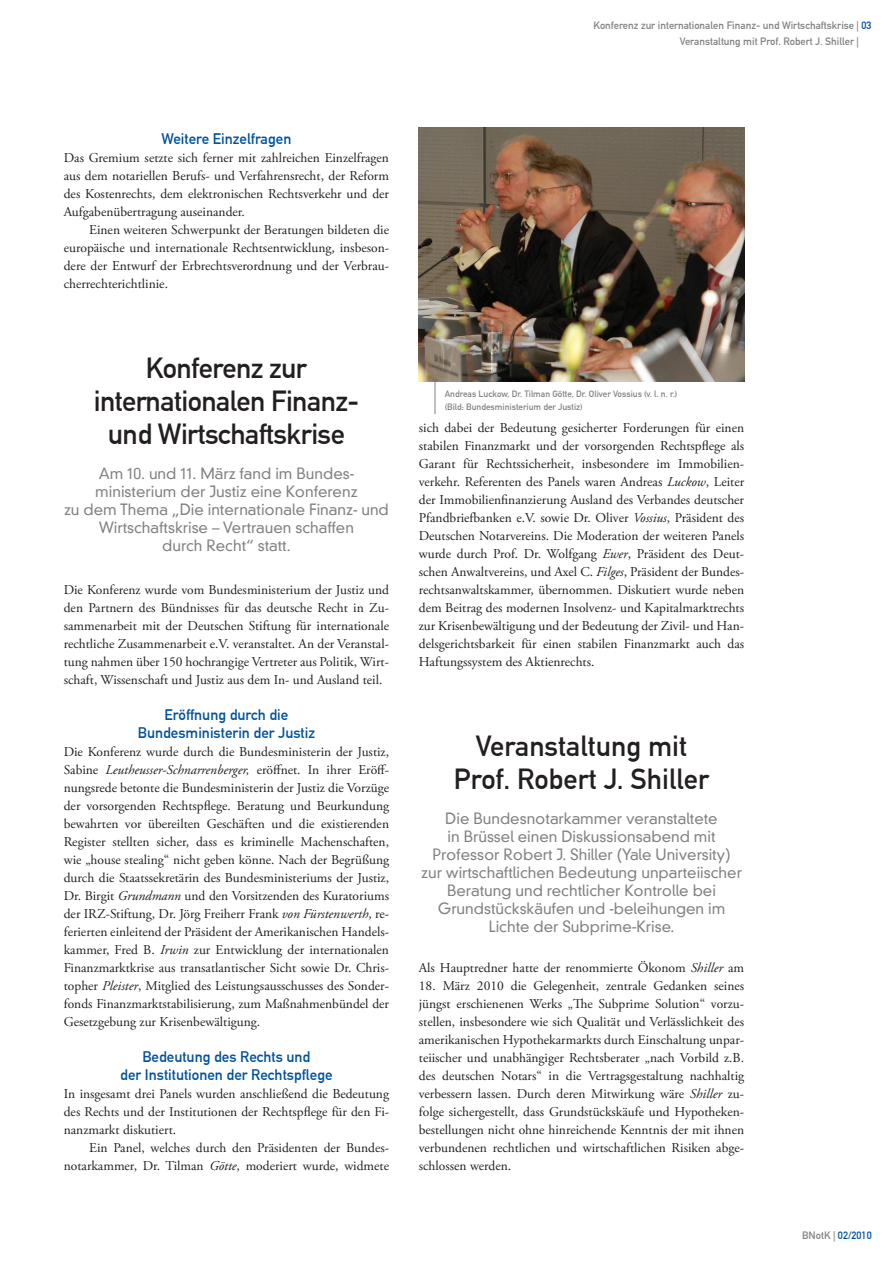
<style>
.page{position:relative;width:893px;height:1263px;background:#fff}
.page>*{position:absolute;margin:0;border:0;box-sizing:border-box;transform-origin:0 0}
.t1{font:28.5px/33px "DIN Mittelschrift LT";letter-spacing:-.02em;color:#231f20;text-align:center}
.t2{font:28.5px/33px "DIN Mittelschrift LT";color:#231f20;text-align:center}
.t3{font:300 15px/18px "DIN Neuzeit Grotesk LT";color:#808285;text-align:center}
.t4{font:15px/18px "DIN Mittelschrift LT";color:#01529a;text-align:center}
.t5{font:13.5px/18px "Adobe Garamond Pro";color:#231f20;text-align:justify}
.t6{font:10.5px/16.5px "DIN Mittelschrift LT";color:#808285}
.t7{font:10.5px "DIN Mittelschrift LT";color:#01529a}
.t8{font:9px/13.5px "DIN Mittelschrift LT";color:#808285}
.s1{color:#01529a}
.s2{font-style:italic}
.s3{color:#808285}
</style>
<div class="page">
<hr style="left:435px;top:381px;width:1px;height:33px;background:#808285">
<img style="left:419px;top:128px;width:325px;height:253px">
<p class="t6" style="left:680px;top:17px;width:193px;text-indent:-86px">Konferenz zur internationalen Finanz- und Wirtschaftskrise | <span class="s1">03<br></span>Veranstaltung mit Prof. Robert J. Shiller |</p>
<p class="t4" style="left:161px;top:130px;width:132px">Weitere Einzelfragen</p>
<p class="t5" style="left:64px;top:149px;width:327px">Das Gremium setzte sich ferner mit zahlreichen Einzelfragen aus dem notariellen Berufs- und Verfahrensrecht, der Reform des Kostenrechts, dem elektronischen Rechtsverkehr und der Aufgabenübertragung auseinander.</p>
<p class="t5" style="left:64px;top:221px;width:327px;text-indent:26px">Einen weiteren Schwerpunkt der Beratungen bildeten die europäische und internationale Rechtsentwicklung, insbeson&shy;dere der Entwurf der Erbrechtsverordnung und der Verbrau&shy;cherrechterichtlinie.</p>
<h1 class="t1" style="left:94px;top:352px;width:267px">Konferenz zur internationalen Finanz&shy;und Wirtschaftskrise</h1>
<p class="t3" style="left:64px;top:465px;width:326px">Am 10. und 11. März fand im Bundes&shy;ministerium der Justiz eine Konferenz<br>zu dem Thema „Die internationale Finanz- und Wirtschaftskrise – Vertrauen schaffen<br>durch Recht“ statt.</p>
<p class="t5" style="left:64px;top:581px;width:327px">Die Konferenz wurde vom Bundesministerium der Justiz und den Partnern des Bündnisses für das deutsche Recht in Zu&shy;sammenarbeit mit der Deutschen Stiftung für internationale rechtliche Zusammenarbeit e.V. veranstaltet. An der Veranstal&shy;tung nahmen über 150 hochrangige Vertreter aus Politik, Wirt&shy;schaft, Wissenschaft und Justiz aus dem In- und Ausland teil.</p>
<p class="t4" style="left:138px;top:706px;width:179px">Eröffnung durch die<br>Bundesministerin der Justiz</p>
<p class="t5" style="left:64px;top:743px;width:327px">Die Konferenz wurde durch die Bundesministerin der Justiz, Sabine <span class="s2">Leutheusser-Schnarrenberger,</span> eröffnet. In ihrer Eröff&shy;nungsrede betonte die Bundesministerin der Justiz die Vorzüge der vorsorgenden Rechtspflege. Beratung und Beurkundung bewahrten vor übereilten Geschäften und die existierenden Register stellten sicher, dass es kriminelle Machenschaften, wie „house stealing“ nicht geben könne. Nach der Begrüßung durch die Staatssekretärin des Bundesministeriums der Justiz, Dr. Birgit <span class="s2">Grundmann</span> und den Vorsitzenden des Kuratoriums der IRZ-Stiftung, Dr. Jörg Freiherr Frank <span class="s2">von Fürstenwerth</span>, re&shy;ferierten einleitend der Präsident der Amerikanischen Handels&shy;kammer, Fred B. <span class="s2">Irwin</span> zur Entwicklung der internationalen Finanzmarktkrise aus transatlantischer Sicht sowie Dr. Chris&shy;topher <span class="s2">Pleister</span>, Mitglied des Leistungsausschusses des Sonder&shy;fonds Finanzmarktstabilisierung, zum Maßnahmenbündel der Gesetzgebung zur Krisenbewältigung.</p>
<p class="t4" style="left:120px;top:1048px;width:214px">Bedeutung des Rechts und<br>der Institutionen der Rechtspflege</p>
<p class="t5" style="left:64px;top:1085px;width:327px">In insgesamt drei Panels wurden anschließend die Bedeutung des Rechts und der Institutionen der Rechtspflege für den Fi&shy;nanzmarkt diskutiert.</p>
<p class="t5" style="left:64px;top:1139px;width:327px;text-align:right">Ein Panel, welches durch den Präsidenten der Bundes&shy;notarkammer, Dr. Tilman <span class="s2">Götte</span>, moderiert wurde, widmete</p>
<p class="t8" style="left:445px;top:387px;width:234px">Andreas Luckow, Dr. Tilman Götte, Dr. Oliver Vossius (v. l. n. r.) (Bild: Bundesministerium der Justiz)</p>
<p class="t5" style="left:419px;top:419px;width:327px">sich dabei der Bedeutung gesicherter Forderungen für einen stabilen Finanzmarkt und der vorsorgenden Rechtspflege als Garant für Rechtssicherheit, insbesondere im Immobilien&shy;verkehr. Referenten des Panels waren Andreas <span class="s2">Luckow</span>, Leiter der Immobilienfinanzierung Ausland des Verbandes deutscher Pfandbriefbanken e.V. sowie Dr. Oliver <span class="s2">Vossius</span>, Präsident des Deutschen Notarvereins. Die Moderation der weiteren Panels wurde durch Prof. Dr. Wolfgang <span class="s2">Ewer</span>, Präsident des Deut&shy;schen Anwaltvereins, und Axel C. <span class="s2">Filges</span>, Präsident der Bundes&shy;rechtsanwaltskammer, übernommen. Diskutiert wurde neben dem Beitrag des modernen Insolvenz- und Kapitalmarktrechts zur Krisenbewältigung und der Bedeutung der Zivil- und Han&shy;delsgerichtsbarkeit für einen stabilen Finanzmarkt auch das Haftungssystem des Aktienrechts.</p>
<h1 class="t2" style="left:454px;top:730px;width:257px">Veranstaltung mit<br>Prof. Robert J. Shiller</h1>
<p class="t3" style="left:421px;top:810px;width:322px">Die Bundesnotarkammer veranstaltete<br>in Brüssel einen Diskussionsabend mit Professor Robert J. Shiller (Yale University) zur wirtschaftlichen Bedeutung unparteiischer Beratung und rechtlicher Kontrolle bei Grundstückskäufen und -beleihungen im Lichte der Subprime-Krise.</p>
<p class="t5" style="left:419px;top:959px;width:327px">Als Hauptredner hatte der renommierte Ökonom <span class="s2">Shiller</span> am</p>
<p class="t5" style="left:419px;top:977px;width:327px">18. März 2010 die Gelegenheit, zentrale Gedanken seines jüngst erschienenen Werks „The Subprime Solution“ vorzu&shy;stellen, insbesondere wie sich Qualität und Verlässlichkeit des amerikanischen Hypothekarmarkts durch Einschaltung unpar&shy;teiischer und unabhängiger Rechtsberater „nach Vorbild z.B. des deutschen Notars“ in die Vertragsgestaltung nachhaltig verbessern lassen. Durch deren Mitwirkung wäre <span class="s2">Shiller</span> zu&shy;folge sichergestellt, dass Grundstückskäufe und Hypotheken&shy;bestellungen nicht ohne hinreichende Kenntnis der mit ihnen verbundenen rechtlichen und wirtschaftlichen Risiken abge&shy;schlossen werden.</p>
<p class="t7" style="left:802px;top:1229px;width:71px"><span class="s3">BNotK |</span> 02/2010</p>
</div>
